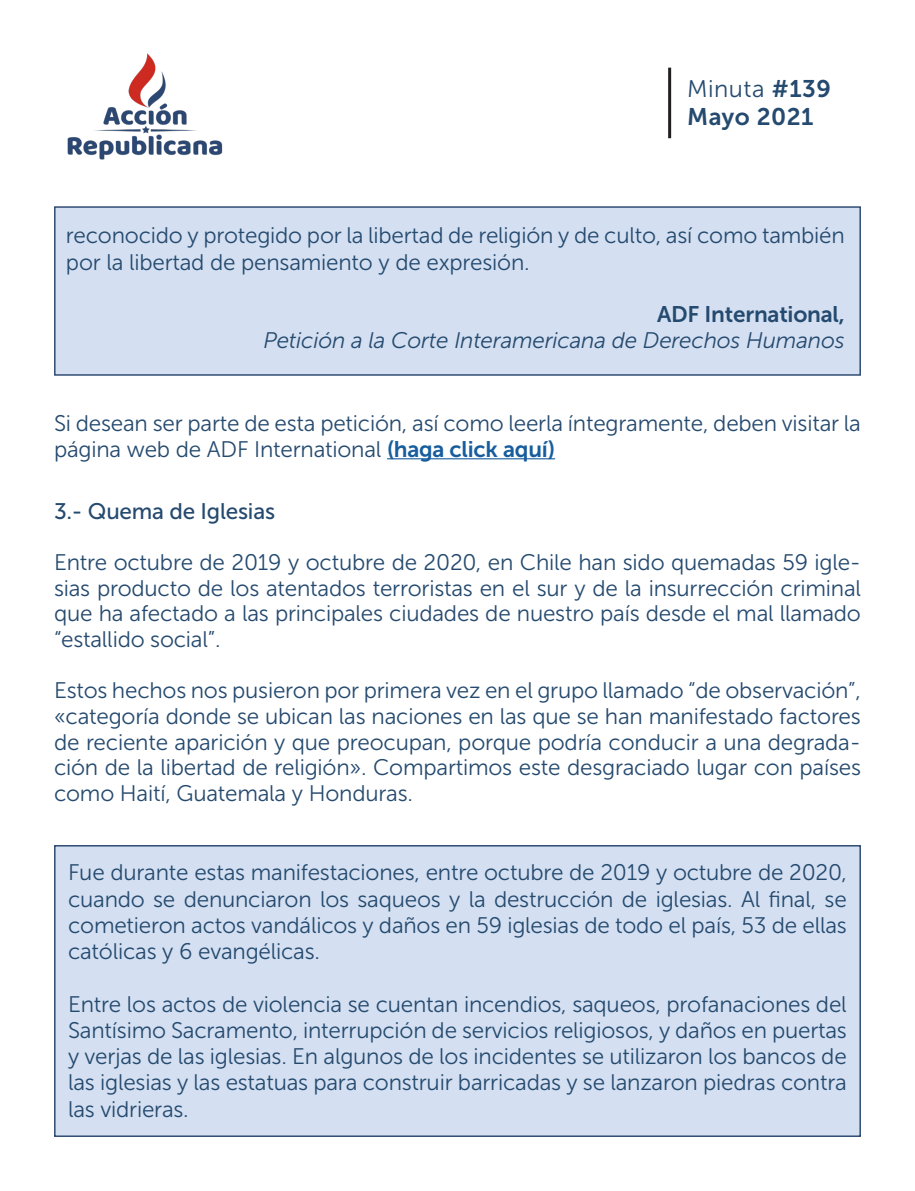
<style>
.page{position:relative;width:915px;height:1191px;background:#fff}
.page>*{position:absolute;margin:0;border:0;box-sizing:border-box;transform-origin:0 0}
.t1{font:24px "Museo Sans 300";letter-spacing:.02em;color:#254a6f}
.t2{font:24px "Museo Sans 700";letter-spacing:.02em;color:#254a6f}
.t3{font:22.5px/26.2px "Museo Sans 300";letter-spacing:-.01em;color:#254a6f;text-align:justify}
.t4{font:italic 22.5px "Museo Sans 300";letter-spacing:-.01em;color:#254a6f}
.t5{font:22.5px "Museo Sans 500";letter-spacing:-.01em;color:#254a6f}
.t6{font:22.5px "Museo Sans 700";letter-spacing:-.01em;color:#254a6f}
.s1{font-family:"Museo Sans 700"}
.s2{font-family:"Museo Sans 700";color:#175d9e}
</style>
<div class="page">
<img style="left:67px;top:53px;width:155px;height:107px">
<hr style="left:668px;top:68px;width:3px;height:70px;background:#231f20">
<div style="left:54px;top:206px;width:806px;height:170px;background:#d4e0f1;border:2px solid #304c73"></div>
<hr style="left:387px;top:458px;width:168px;height:1px;background:#175d9e">
<div style="left:54px;top:845px;width:806px;height:292px;background:#d4e0f1;border:2px solid #304c73"></div>
<p class="t1" style="left:686px;top:75px;width:145px">Minuta <span class="s1">#139</span></p>
<p class="t2" style="left:686px;top:104px;width:128px">Mayo 2021</p>
<p class="t3" style="left:66px;top:223px;width:780px">reconocido y protegido por la libertad de religión y de culto, así como también por la libertad de pensamiento y de expresión.</p>
<p class="t6" style="left:657px;top:302px;width:189px">ADF International,</p>
<p class="t4" style="left:263px;top:328px;width:582px">Petición a la Corte Interamericana de Derechos Humanos</p>
<p class="t3" style="left:54px;top:410px;width:808px;line-height:25.7px">Si desean ser parte de esta petición, así como leerla íntegramente, deben visitar la página web de ADF International <span class="s2">(haga click aquí)</span></p>
<p class="t5" style="left:54px;top:499px;width:222px">3.- Quema de Iglesias</p>
<p class="t3" style="left:54px;top:550px;width:808px;line-height:25.7px">Entre octubre de 2019 y octubre de 2020, en Chile han sido quemadas 59 igle&shy;sias producto de los atentados terroristas en el sur y de la insurrección criminal que ha afectado a las principales ciudades de nuestro país desde el mal llamado “estallido social”.</p>
<p class="t3" style="left:54px;top:678px;width:808px;line-height:25.7px">Estos hechos nos pusieron por primera vez en el grupo llamado “de observación”, «categoría donde se ubican las naciones en las que se han manifestado factores de reciente aparición y que preocupan, porque podría conducir a una degrada&shy;ción de la libertad de religión». Compartimos este desgraciado lugar con países como Haití, Guatemala y Honduras.</p>
<p class="t3" style="left:68px;top:859px;width:780px">Fue durante estas manifestaciones, entre octubre de 2019 y octubre de 2020, cuando se denunciaron los saqueos y la destrucción de iglesias. Al final, se cometieron actos vandálicos y daños en 59 iglesias de todo el país, 53 de ellas católicas y 6 evangélicas.</p>
<p class="t3" style="left:68px;top:991px;width:780px">Entre los actos de violencia se cuentan incendios, saqueos, profanaciones del Santísimo Sacramento, interrupción de servicios religiosos, y daños en puertas y verjas de las iglesias. En algunos de los incidentes se utilizaron los bancos de las iglesias y las estatuas para construir barricadas y se lanzaron piedras contra las vidrieras.</p>
</div>
